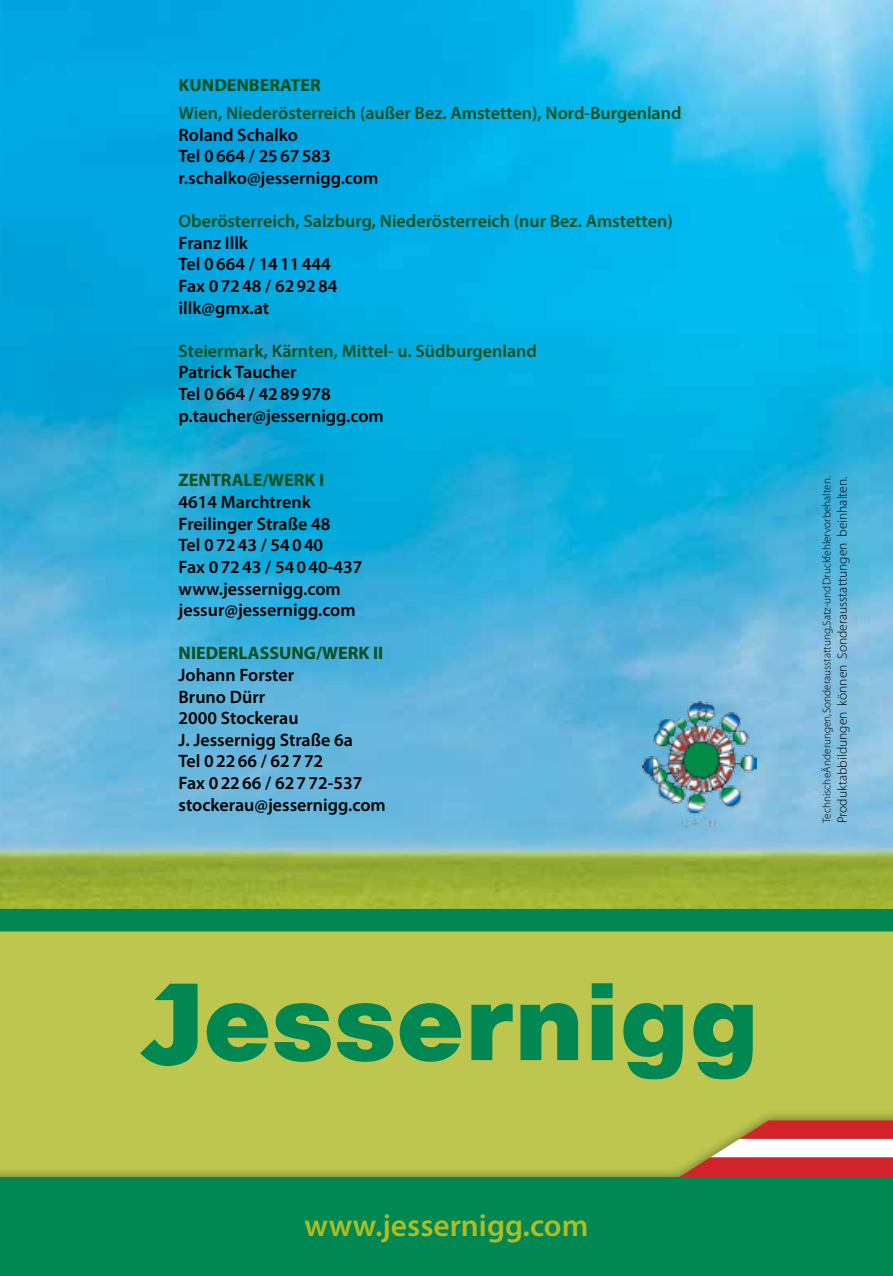
<style>
.page{position:relative;width:893px;height:1276px;background:#fff}
.page>*{position:absolute;margin:0;border:0;box-sizing:border-box;transform-origin:0 0}
.t1{font:600 31.5px "Myriad Pro";color:#afbc22}
.t2{font:600 18px/21.6px "Myriad Pro";color:#000}
.t3{font:600 18px "Myriad Pro";color:#064f1e}
.t4{font:700 18px "Myriad Pro";color:#064f1e}
.t5{font:300 13.5px "Myriad Pro";color:#000}
.t6{font:300 11.25px "Myriad Pro";color:#000}
</style>
<div class="page">
<img style="left:0;top:0;width:893px;height:791px">
<img style="left:0;top:791px;width:893px;height:118px">
<div style="left:0;top:916px;width:893px;height:261px;background:#bdc750"></div>
<div style="left:0;top:909px;width:893px;height:22px;background:#008752"></div>
<img style="left:642px;top:701px;width:114px;height:126px">
<div style="left:0;top:1108px;width:893px;height:168px;background:#000;opacity:.5"></div>
<svg style="left:679px;top:1120px;width:214px;height:57px"></svg>
<div style="left:0;top:1177px;width:893px;height:99px;background:#008752"></div>
<svg style="left:140px;top:983px;width:613px;height:96px"></svg>
<p class="t4" style="left:179px;top:73px;width:144px">KUNDENBERATER</p>
<p class="t3" style="left:179px;top:102px;width:504px">Wien, Niederösterreich (außer Bez. Amstetten), Nord-Burgenland</p>
<p class="t2" style="left:179px;top:123px;width:201px">Roland Schalko<br>Tel 0664 / 2567583 r.schalko@jessernigg.com</p>
<p class="t3" style="left:179px;top:210px;width:496px">Oberösterreich, Salzburg, Niederösterreich (nur Bez. Amstetten)</p>
<p class="t2" style="left:179px;top:231px;width:160px">Franz Illk<br>Tel 0664 / 1411444<br>Fax 07248 / 629284 illk@gmx.at</p>
<p class="t3" style="left:179px;top:339px;width:360px">Steiermark, Kärnten, Mittel- u. Südburgenland</p>
<p class="t2" style="left:179px;top:361px;width:207px">Patrick Taucher<br>Tel 0664 / 4289978 p.taucher@jessernigg.com</p>
<p class="t4" style="left:179px;top:469px;width:147px">ZENTRALE/WERK I</p>
<p class="t2" style="left:179px;top:491px;width:185px">4614 Marchtrenk<br>Freilinger Straße 48<br>Tel 07243 / 54040<br>Fax 07243 / 54040-437 www.jessernigg.com jessur@jessernigg.com</p>
<p class="t4" style="left:179px;top:641px;width:206px">NIEDERLASSUNG/WERK II</p>
<p class="t2" style="left:179px;top:663px;width:209px">Johann Forster<br>Bruno Dürr<br>2000 Stockerau<br>J. Jessernigg Straße 6a<br>Tel 02266 / 62772<br>Fax 02266 / 62772-537 stockerau@jessernigg.com</p>
<p class="t6" style="left:821px;top:823px;width:348px;rotate:-90deg">Technische Änderungen, Sonderausstattung, Satz- und Druckfehler vorbehalten.</p>
<p class="t5" style="left:835px;top:823px;width:348px;rotate:-90deg">Produktabbildungen können Sonderausstattungen beinhalten.</p>
<h1 class="t1" style="left:305px;top:1205px;width:285px">www.jessernigg.com</h1>
</div>
